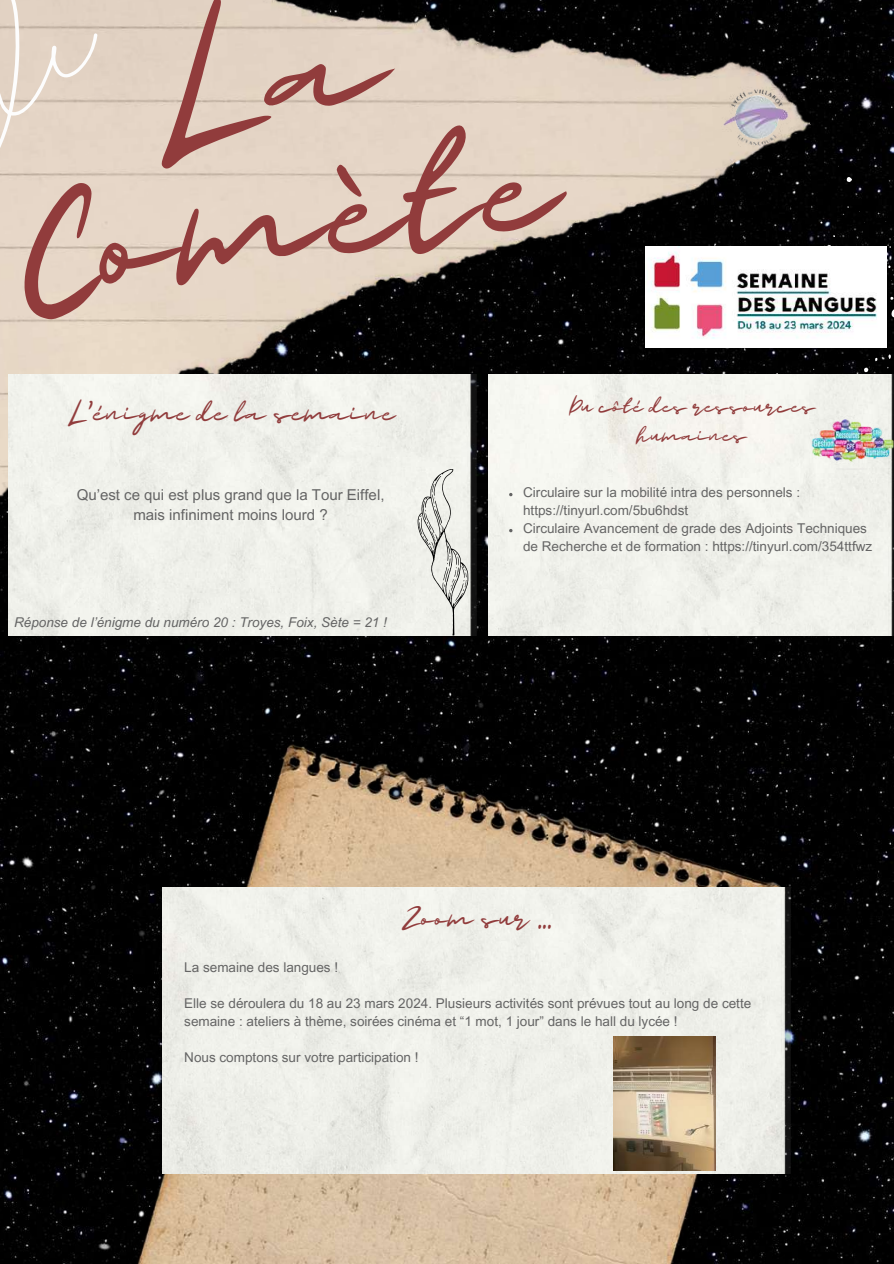
<style>
.page{position:relative;width:894px;height:1264px;background:#fff}
.page>*{position:absolute;margin:0;border:0;box-sizing:border-box;transform-origin:0 0}
.t1{font:162.3px/145.9px "Majesty Yandi Designs";color:#913c3c;text-align:center}
.t2{font:27px "Majesty Yandi Designs";color:#913c3c}
.t3{font:21px/29.2px "Majesty Yandi Designs";color:#913c3c;text-align:center}
.t4{font:15px/20.2px "Arial MT Pro";color:#646464;text-align:center}
.t5{font:13.5px/18px "Arial MT Pro";color:#646464}
.t6{font:italic 13.5px "Arial MT Pro";color:#646464}
</style>
<div class="page">
<div style="left:0;top:0;width:893px;height:1263px;background:#010101"></div>
<img style="left:0;top:0;width:837px;height:692px">
<img style="left:91px;top:734px;width:700px;height:529px">
<div style="left:8px;top:374px;width:468px;height:261px;background:#f0f1eb"></div>
<svg style="left:0;top:0;width:104px;height:284px;background:#e4d5c6"></svg>
<svg style="left:843px;top:177px;width:8px;height:5px"></svg>
<svg style="left:841px;top:236px;width:53px;height:112px"></svg>
<svg style="left:868px;top:355px;width:14px;height:6px"></svg>
<svg style="left:861px;top:367px;width:12px;height:7px"></svg>
<div style="left:163px;top:887px;width:627px;height:286px;background:#eff0ea"></div>
<div style="left:488px;top:374px;width:405px;height:261px;background:#f2f3ed"></div>
<img style="left:714px;top:79px;width:90px;height:81px">
<svg style="left:417px;top:469px;width:51px;height:166px;background:#dadbd6"></svg>
<img style="left:811px;top:410px;width:82px;height:70px">
<img style="left:613px;top:1036px;width:102px;height:134px">
<img style="left:645px;top:246px;width:240px;height:101px">
<h1 class="t1" style="left:-12px;top:53px;width:551px;rotate:-8deg">La<br>Comète</h1>
<h2 class="t2" style="left:68px;top:400px;width:329px">L’énigme de la semaine</h2>
<p class="t4" style="left:77px;top:486px;width:309px">Qu’est ce qui est plus grand que la Tour Eiffel, mais infiniment moins lourd ?</p>
<p class="t6" style="left:14px;top:617px;width:374px">Réponse de l’énigme du numéro 20 : Troyes, Foix, Sète = 21 !</p>
<h3 class="t3" style="left:568px;top:393px;width:249px">Du côté des ressources humaines</h3>
<p class="t5" style="left:523px;top:485px;width:350px">Circulaire sur la mobilité intra des personnels : https://tinyurl.com/5bu6hdst<br>Circulaire Avancement de grade des Adjoints Techniques de Recherche et de formation : https://tinyurl.com/354ttfwz</p>
<h2 class="t2" style="left:401px;top:905px;width:152px">Zoom sur ...</h2>
<p class="t5" style="left:184px;top:960px;width:155px">La semaine des langues !</p>
<p class="t5" style="left:184px;top:996px;width:568px">Elle se déroulera du 18 au 23 mars 2024. Plusieurs activités sont prévues tout au long de cette semaine : ateliers à thème, soirées cinéma et “1 mot, 1 jour” dans le hall du lycée !</p>
<p class="t5" style="left:184px;top:1050px;width:236px">Nous comptons sur votre participation !</p>
</div>
